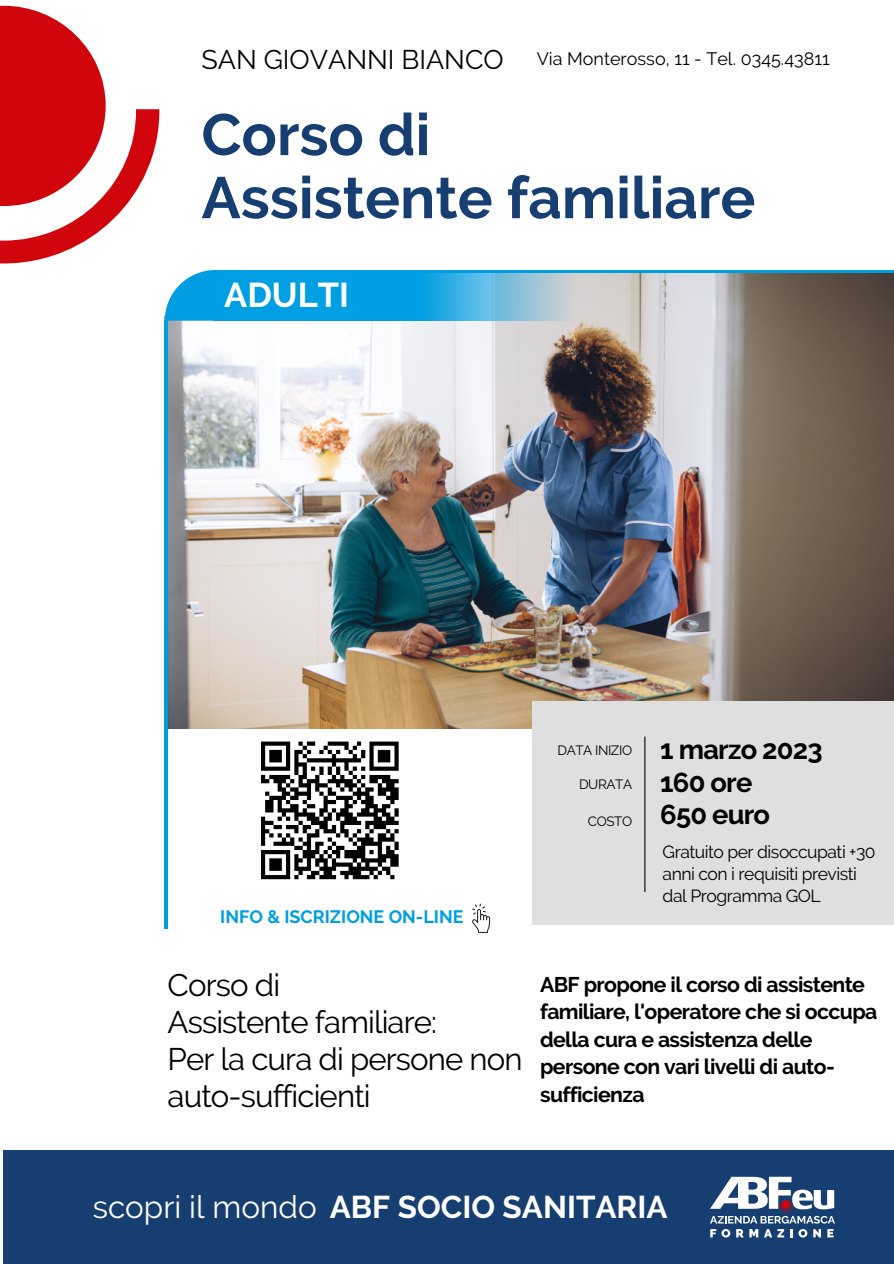
<style>
.page{position:relative;width:894px;height:1264px;background:#fff}
.page>*{position:absolute;margin:0;border:0;box-sizing:border-box;transform-origin:0 0}
.t1{font:700 58.35px/63px "Raleway";color:#173e71}
.t2{font:700 34.35px "Raleway";color:#fff}
.t3{font:700 31.35px "Raleway";color:#fff}
.t4{font:31.2px/37px "Raleway";letter-spacing:-.03em;color:#000}
.t5{font:700 27.3px/32.5px "Raleway";letter-spacing:-.03em;color:#000}
.t6{font:700 21.3px/27.5px "Raleway";letter-spacing:-.03em;color:#000}
.t7{font:18px "Raleway";color:#000}
.t8{font:700 18px "Raleway";color:#009ee3}
.t9{font:17.55px/22.5px "Raleway";letter-spacing:-.03em;color:#000}
.t10{font:13.5px "Raleway";letter-spacing:-.03em;color:#000}
.s1{font-size:26.85px}
.s2{font-weight:700;font-size:27.3px}
.s3{font-weight:400}
</style>
<div class="page">
<svg style="left:0;top:6px;width:159px;height:257px"></svg>
<img style="left:167px;top:273px;width:726px;height:455px">
<img style="left:215px;top:270px;width:369px;height:51px">
<svg style="left:165px;top:270px;width:50px;height:51px"></svg>
<hr style="left:165px;top:321px;width:2px;height:607px;background:#009de2">
<hr style="left:247px;top:270px;width:646px;height:3px;background:#009de2">
<div style="left:3px;top:1149px;width:890px;height:114px;background:#173e71"></div>
<svg style="left:710px;top:1176px;width:124px;height:61px"></svg>
<svg style="left:472px;top:903px;width:18px;height:29px"></svg>
<div style="left:532px;top:701px;width:361px;height:223px;background:#dfdfdf"></div>
<hr style="left:644px;top:736px;width:1px;height:156px;background:#000">
<svg style="left:261px;top:741px;width:138px;height:139px"></svg>
<p class="t7" style="left:201px;top:48px;width:629px"><span class="s1">SAN GIOVANNI BIANCO</span> Via Monterosso, 11 - Tel. 0345.43811</p>
<h1 class="t1" style="left:201px;top:103px;width:555px">Corso di<br>Assistente familiare</h1>
<h2 class="t2" style="left:224px;top:274px;width:126px">ADULTI</h2>
<p class="t8" style="left:220px;top:906px;width:245px">INFO &amp; ISCRIZIONE ON-LINE</p>
<p class="t10" style="left:557px;top:742px;width:267px">DATA INIZIO <span class="s2">1 marzo 2023</span></p>
<p class="t10" style="left:579px;top:776px;width:55px">DURATA</p>
<p class="t10" style="left:587px;top:813px;width:46px">COSTO</p>
<p class="t5" style="left:660px;top:765px;width:111px">160 ore<br>650 euro</p>
<p class="t9" style="left:662px;top:840px;width:214px">Gratuito per disoccupati +30 anni con i requisiti previsti dal Programma GOL</p>
<h3 class="t4" style="left:167px;top:966px;width:356px">Corso di<br>Assistente familiare:<br>Per la cura di persone non auto-sufficienti</h3>
<p class="t6" style="left:540px;top:970px;width:339px">ABF propone il corso di assistente familiare, l'operatore che si occupa della cura e assistenza delle persone con vari livelli di auto&shy;sufficienza</p>
<h3 class="t3" style="left:93px;top:1188px;width:576px"><span class="s3">scopri il mondo</span> ABF SOCIO SANITARIA</h3>
</div>
